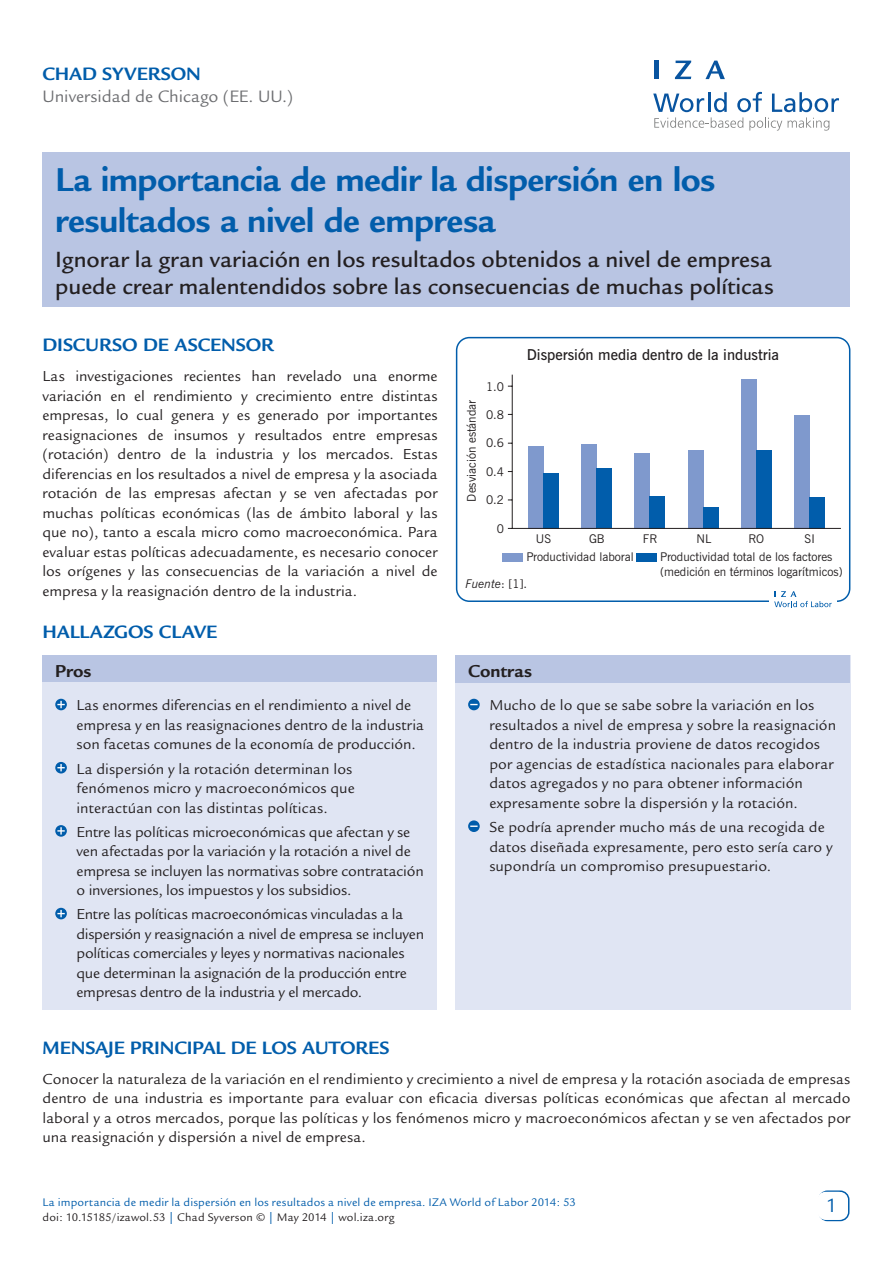
<style>
.page{position:relative;width:893px;height:1263px;background:#fff}
.page>*{position:absolute;margin:0;border:0;box-sizing:border-box;transform-origin:0 0}
.Cover__Title{font:700 36px/40.5px "Legacy Sans";letter-spacing:-.015em;color:#015dab}
.Cover__Subtitle{font:500 24px/27px "Legacy Sans";color:#231f20}
.t1{font:21px "Legacy Sans";color:#015dab}
.Main__A_Level_Headin{font:700 19.5px "Legacy Sans";letter-spacing:-.005em;color:#015dab}
.Cover__AuthorName{font:700 19.5px "Legacy Sans";letter-spacing:-.005em;color:#015dab}
.Cover__Pro_Con_Heade{font:700 18.75px "Legacy Sans";color:#231f20}
.Cover__Affiliation{font:18px "Legacy Sans";letter-spacing:-.005em;color:#6c6d70}
.Cover__Pro_Con_Bulle{font:15.75px/19.5px "Legacy Sans";color:#231f20}
.Main__Bodytext{font:15.75px/19.5px "Legacy Sans";color:#231f20;text-align:justify}
.t2{font:600 15px "News Gothic BT";color:#231f20}
.t3{font:12px/18.8px "News Gothic BT";color:#231f20}
.Cover_Footer{font:12px "Legacy Sans";letter-spacing:.015em;color:#015dab}
.t4{font:12px "Legacy Sans";letter-spacing:.015em;color:#231f20}
.t5{font:italic 12px "News Gothic BT";color:#231f20}
.s1{font-style:normal}
.s2{color:#015dab}
</style>
<div class="page">
<div style="left:43px;top:152px;width:807px;height:155px;background:#b9c5e3"></div>
<div style="left:818px;top:1190px;width:31px;height:31px;border:2px solid #015dab;border-radius:9px"></div>
<div style="left:817px;top:1192px;width:30px;height:28px;background:#fff;border-radius:9px"></div>
<svg style="left:653px;top:92px;width:186px;height:39px"></svg>
<hr style="left:654px;top:61px;width:4px;height:18px;background:#0854a0">
<svg style="left:675px;top:61px;width:16px;height:18px"></svg>
<svg style="left:705px;top:61px;width:20px;height:18px"></svg>
<div style="left:455px;top:655px;width:395px;height:354px;background:#e0e5f3"></div>
<div style="left:455px;top:655px;width:395px;height:28px;background:#b9c5e3"></div>
<svg style="left:468px;top:699px;width:12px;height:11px"></svg>
<div style="left:468px;top:820px;width:12px;height:12px;background:#015dab;border-radius:50%"></div>
<svg style="left:470px;top:825px;width:8px;height:2px"></svg>
<div style="left:43px;top:655px;width:394px;height:354px;background:#e0e5f3"></div>
<div style="left:43px;top:655px;width:394px;height:27px;background:#b9c5e3"></div>
<svg style="left:55px;top:699px;width:12px;height:11px"></svg>
<svg style="left:57px;top:701px;width:8px;height:7px"></svg>
<svg style="left:55px;top:762px;width:12px;height:11px"></svg>
<svg style="left:57px;top:764px;width:8px;height:7px"></svg>
<svg style="left:55px;top:825px;width:12px;height:12px"></svg>
<svg style="left:57px;top:827px;width:8px;height:7px"></svg>
<svg style="left:55px;top:908px;width:12px;height:11px"></svg>
<svg style="left:57px;top:910px;width:8px;height:7px"></svg>
<div style="left:528px;top:446px;width:15px;height:82px;background:#7f99cd"></div>
<div style="left:543px;top:473px;width:15px;height:55px;background:#015dab"></div>
<div style="left:582px;top:444px;width:15px;height:84px;background:#7f99cd"></div>
<div style="left:597px;top:468px;width:15px;height:60px;background:#015dab"></div>
<div style="left:635px;top:453px;width:15px;height:75px;background:#7f99cd"></div>
<div style="left:650px;top:496px;width:15px;height:32px;background:#015dab"></div>
<div style="left:688px;top:450px;width:15px;height:78px;background:#7f99cd"></div>
<div style="left:703px;top:507px;width:15px;height:21px;background:#015dab"></div>
<div style="left:741px;top:379px;width:15px;height:149px;background:#7f99cd"></div>
<div style="left:756px;top:450px;width:15px;height:78px;background:#015dab"></div>
<div style="left:795px;top:415px;width:15px;height:113px;background:#7f99cd"></div>
<div style="left:810px;top:497px;width:15px;height:31px;background:#015dab"></div>
<div style="left:456px;top:337px;width:394px;height:265px;border:2px solid #015dab;border-radius:13px"></div>
<hr style="left:512px;top:375px;width:1px;height:153px;background:#231f20">
<hr style="left:508px;top:528px;width:333px;height:1px;background:#231f20">
<div style="left:502px;top:553px;width:20px;height:9px;background:#7f99cd"></div>
<div style="left:637px;top:553px;width:20px;height:9px;background:#015dab"></div>
<div style="left:769px;top:586px;width:68px;height:27px;background:#fff"></div>
<svg style="left:774px;top:591px;width:58px;height:16px"></svg>
<p class="Cover__AuthorName" style="left:43px;top:63px;width:160px">CHAD SYVERSON</p>
<p class="Cover__Affiliation" style="left:43px;top:86px;width:252px">Universidad de Chicago (EE. UU.)</p>
<p class="Cover__Title" style="left:55px;top:160px;width:662px">La importancia de medir la dispersión en los resultados a nivel de empresa</p>
<p class="Cover__Subtitle" style="left:55px;top:246px;width:720px">Ignorar la gran variación en los resultados obtenidos a nivel de empresa puede crear malentendidos sobre las consecuencias de muchas políticas</p>
<p class="Main__A_Level_Headin" style="left:43px;top:334px;width:233px">DISCURSO DE ASCENSOR</p>
<p class="Main__Bodytext" style="left:43px;top:366px;width:397px">Las investigaciones recientes han revelado una enorme variación en el rendimiento y crecimiento entre distintas empresas, lo cual genera y es generado por importantes reasignaciones de insumos y resultados entre empresas (rotación) dentro de la industria y los mercados. Estas diferencias en los resultados a nivel de empresa y la asociada rotación de las empresas afectan y se ven afectadas por muchas políticas económicas (las de ámbito laboral y las que no), tanto a escala micro como macroeconómica. Para evaluar estas políticas adecuadamente, es necesario conocer los orígenes y las consecuencias de la variación a nivel de empresa y la reasignación dentro de la industria.</p>
<p class="Main__A_Level_Headin" style="left:43px;top:621px;width:176px">HALLAZGOS CLAVE</p>
<p class="Cover__Pro_Con_Heade" style="left:55px;top:661px;width:38px">Pros</p>
<p class="Cover__Pro_Con_Bulle" style="left:77px;top:696px;width:349px">Las enormes diferencias en el rendimiento a nivel de empresa y en las reasignaciones dentro de la industria son facetas comunes de la economía de producción.</p>
<p class="Cover__Pro_Con_Bulle" style="left:77px;top:759px;width:280px">La dispersión y la rotación determinan los fenómenos micro y macroeconómicos que interactúan con las distintas políticas.</p>
<p class="Cover__Pro_Con_Bulle" style="left:77px;top:822px;width:349px">Entre las políticas microeconómicas que afectan y se ven afectadas por la variación y la rotación a nivel de empresa se incluyen las normativas sobre contratación o inversiones, los impuestos y los subsidios.</p>
<p class="Cover__Pro_Con_Bulle" style="left:77px;top:905px;width:349px">Entre las políticas macroeconómicas vinculadas a la dispersión y reasignación a nivel de empresa se incluyen políticas comerciales y leyes y normativas nacionales que determinan la asignación de la producción entre empresas dentro de la industria y el mercado.</p>
<p class="t2" style="left:527px;top:345px;width:254px">Dispersión media dentro de la industria</p>
<p class="t3" style="left:486px;top:377px;width:20px">1.0</p>
<p class="t3" style="left:486px;top:405px;width:20px">0.8</p>
<p class="t3" style="left:486px;top:434px;width:20px">0.6</p>
<p class="t3" style="left:486px;top:462px;width:20px">0.4</p>
<p class="t3" style="left:486px;top:490px;width:20px">0.2</p>
<p class="t3" style="left:497px;top:519px;width:9px">0</p>
<p class="t3" style="left:462px;top:502px;width:103px;rotate:-90deg">Desviación estándar</p>
<p class="t3" style="left:526px;top:529px;width:109px;text-indent:9px">US<br>Productividad laboral</p>
<p class="t3" style="left:589px;top:529px;width:17px">GB</p>
<p class="t3" style="left:643px;top:529px;width:16px">FR</p>
<p class="t3" style="left:697px;top:529px;width:16px">NL</p>
<p class="t3" style="left:748px;top:529px;width:17px">RO</p>
<p class="t3" style="left:805px;top:529px;width:12px">SI</p>
<p class="t3" style="left:660px;top:550px;width:184px;line-height:15px">Productividad total de los factores (medición en términos logarítmicos)</p>
<p class="t5" style="left:465px;top:576px;width:63px">Fuente<span class="s1">: [1].</span></p>
<p class="Cover__Pro_Con_Heade" style="left:468px;top:661px;width:65px">Contras</p>
<p class="Cover__Pro_Con_Bulle" style="left:489px;top:696px;width:348px">Mucho de lo que se sabe sobre la variación en los resultados a nivel de empresa y sobre la reasignación dentro de la industria proviene de datos recogidos por agencias de estadística nacionales para elaborar datos agregados y no para obtener información expresamente sobre la dispersión y la rotación.</p>
<p class="Cover__Pro_Con_Bulle" style="left:489px;top:817px;width:345px">Se podría aprender mucho más de una recogida de datos diseñada expresamente, pero esto sería caro y supondría un compromiso presupuestario.</p>
<p class="Main__A_Level_Headin" style="left:43px;top:1036px;width:349px">MENSAJE PRINCIPAL DE LOS AUTORES</p>
<p class="Main__Bodytext" style="left:43px;top:1069px;width:809px">Conocer la naturaleza de la variación en el rendimiento y crecimiento a nivel de empresa y la rotación asociada de empresas dentro de una industria es importante para evaluar con eficacia diversas políticas económicas que afectan al mercado laboral y a otros mercados, porque las políticas y los fenómenos micro y macroeconómicos afectan y se ven afectados por una reasignación y dispersión a nivel de empresa.</p>
<p class="Cover_Footer" style="left:43px;top:1195px;width:535px">La importancia de medir la dispersión en los resultados a nivel de empresa. IZA World of Labor 2014: 53</p>
<p class="t4" style="left:43px;top:1210px;width:354px">doi: 10.15185/izawol.53 <span class="s2">|</span> Chad Syverson © <span class="s2">|</span> May 2014 <span class="s2">|</span> wol.iza.org</p>
<p class="t1" style="left:826px;top:1194px;width:13px">1</p>
<p class="t1" style="left:828px;top:1194px;width:13px">2</p>
</div>
